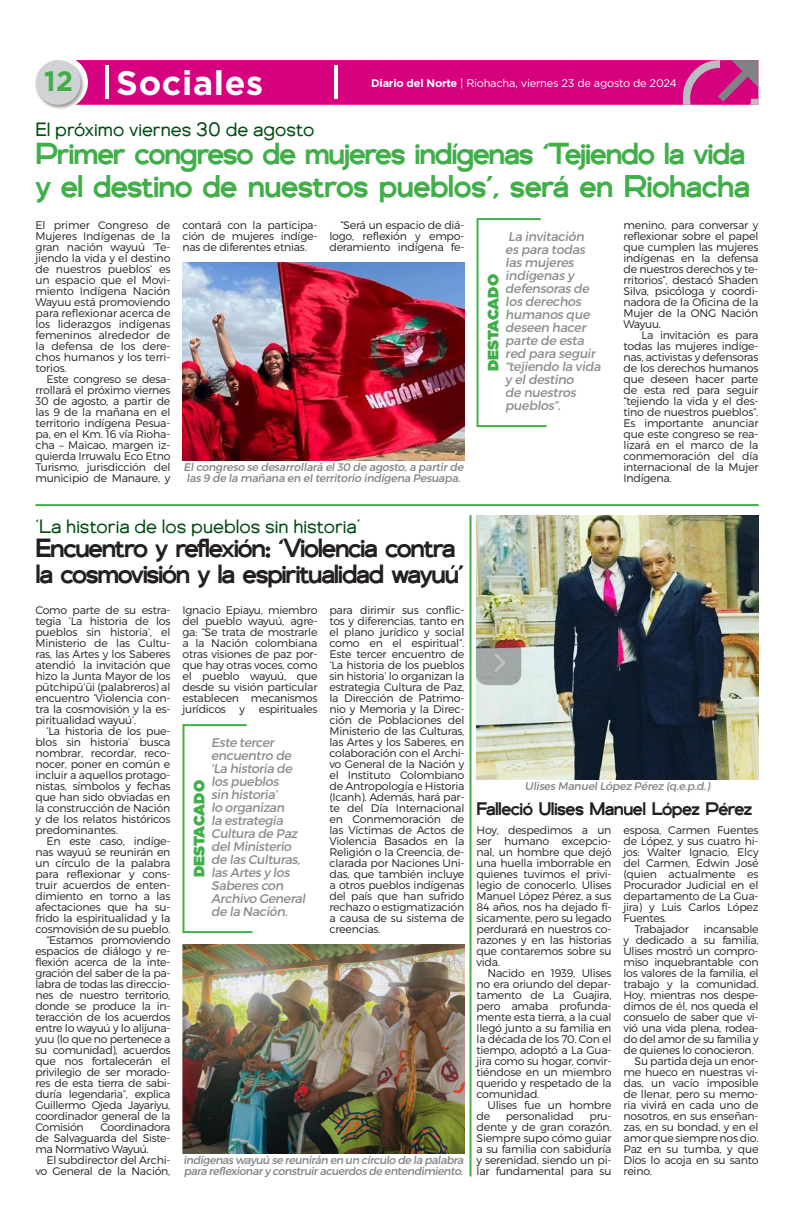
<style>
.page{position:relative;width:794px;height:1219px;background:#fff}
.page>*{position:absolute;margin:0;border:0;box-sizing:border-box;transform-origin:0 0}
.Capitular{font:700 34px "Gotham";letter-spacing:.02em;color:#fff}
.Título_medio_34pt{font:500 31px "Genova";letter-spacing:-.02em;color:#40ae49}
.Título_medio_34pt-2{font:500 30px "Genova";letter-spacing:-.04em;color:#40ae49}
.Capitular-2{font:700 28px "Gotham";color:#40ae49}
.Titulo_Medio_30Pt{font:500 26px "Genova";letter-spacing:-.05em;color:#231f20}
.Antetitulo{font:19px "Genova";color:#004c13}
.Título_medio_22pt{font:500 18px "Genova";letter-spacing:-.03em;color:#231f20}
.Destacado_Segoe_Bold{font:900 15px "Gotham";color:#40ae49}
.Destacado{font:12.6px/13px "Trueno Rg It";letter-spacing:-.03em;color:#8a8c8f}
.Texto{font:11px/11px "Trueno Lt";letter-spacing:-.02em;color:#231f20;text-align:justify}
.Texto_sin_sangrias{font:11px/11px "Trueno Lt";letter-spacing:-.02em;color:#231f20;text-align:justify}
.Pié_de_foto{font:11px/11px "Trueno Rg It";letter-spacing:-.025em;color:#808285}
.Texto-2{font:11px "Gotham";letter-spacing:-.02em;color:#fff}
.s1{font-weight:700}
</style>
<div class="page">
<svg style="left:85px;top:60px;width:673px;height:45px;background:#d40981"></svg>
<div style="left:35px;top:59px;width:50px;height:51px;background:#231f20;opacity:.45"></div>
<div style="left:36px;top:60px;width:44px;height:45px;background:#d1d2d4;border-radius:50%"></div>
<hr style="left:105px;top:66px;width:4px;height:33px;background:#fff">
<hr style="left:334px;top:66px;width:4px;height:33px;background:#fff">
<img style="left:182px;top:262px;width:282px;height:198px">
<img style="left:476px;top:515px;width:282px;height:264px">
<hr style="left:469px;top:515px;width:2px;height:661px;background:#40ae49">
<hr style="left:35px;top:504px;width:723px;height:2px;background:#40ae49">
<img style="left:182px;top:944px;width:282px;height:209px">
<svg style="left:182px;top:724px;width:71px;height:210px"></svg>
<svg style="left:476px;top:218px;width:71px;height:210px"></svg>
<p class="Capitular" style="left:116px;top:61px;width:149px">Sociales</p>
<p class="Capitular-2" style="left:44px;top:62px;width:30px">12</p>
<p class="Texto-2" style="left:371px;top:76px;width:307px"><span class="s1">Diario del Norte</span> | Riohacha, viernes 23 de agosto de 2024</p>
<p class="Antetitulo" style="left:35px;top:119px;width:280px">El próximo viernes 30 de agosto</p>
<p class="Título_medio_34pt-2" style="left:35px;top:135px;width:711px">Primer congreso de mujeres indígenas ‘Tejiendo la vida</p>
<p class="Título_medio_34pt" style="left:35px;top:167px;width:716px">y el destino de nuestros pueblos’, será en Riohacha</p>
<p class="Texto_sin_sangrias" style="left:35px;top:219px;width:136px">El primer Congreso de Mujeres Indígenas de la gran nación wayuú ‘Te&shy;jiendo la vida y el destino de nuestros pueblos’ es un espacio que el Movi&shy;miento Indígena Nación Wayuu está promoviendo para reflexionar acerca de los liderazgos indígenas femeninos alrededor de la defensa de los dere&shy;chos humanos y los terri&shy;torios.</p>
<p class="Texto" style="left:35px;top:373px;width:136px;text-indent:11px">Este congreso se desa&shy;rrollará el próximo viernes 30 de agosto, a partir de las 9 de la mañana en el territorio indígena Pesua&shy;pa, en el Km. 16 vía Rioha&shy;cha – Maicao, margen iz&shy;quierda Irruwalu Eco Etno Turismo, jurisdicción del municipio de Manaure, y</p>
<p class="Texto" style="left:182px;top:219px;width:136px">contará con la participa&shy;ción de mujeres indíge&shy;nas de diferentes etnias.</p>
<p class="Texto" style="left:329px;top:219px;width:136px;text-indent:11px">“Será un espacio de diá&shy;logo, reflexión y empo&shy;deramiento indígena fe-</p>
<p class="Pié_de_foto" style="left:183px;top:462px;width:282px">El congreso se desarrollará el 30 de agosto, a partir de las 9 de la mañana en el territorio indígena Pesuapa.</p>
<p class="Destacado" style="left:505px;top:230px;width:97px">La invitación<br>es para todas las mujeres indígenas y defensoras de los derechos humanos que deseen hacer parte de esta red para seguir “tejiendo la vida y el destino<br>de nuestros pueblos”.</p>
<p class="Destacado_Segoe_Bold" style="left:482px;top:371px;width:98px;rotate:-90deg">DESTACADO</p>
<p class="Texto" style="left:623px;top:219px;width:136px">menino, para conversar y reflexionar sobre el papel que cumplen las mujeres indígenas en la defensa de nuestros derechos y te&shy;rritorios”, destacó Shaden Silva, psicóloga y coordi&shy;nadora de la Oficina de la Mujer de la ONG Nación Wayuu.</p>
<p class="Texto" style="left:623px;top:329px;width:136px;text-indent:18px">La invitación es para todas las mujeres indíge&shy;nas, activistas y defensoras de los derechos humanos que deseen hacer parte de esta red para seguir “tejiendo la vida y el des&shy;tino de nuestros pueblos”.<br>Es importante anunciar que este congreso se rea&shy;lizará en el marco de la conmemoración del día internacional de la Mujer Indígena.</p>
<p class="Antetitulo" style="left:35px;top:515px;width:327px">‘La historia de los pueblos sin historia’</p>
<p class="Titulo_Medio_30Pt" style="left:35px;top:532px;width:422px">Encuentro y reflexión: ‘Violencia contra</p>
<p class="Titulo_Medio_30Pt" style="left:35px;top:558px;width:430px">la cosmovisión y la espiritualidad wayuú’</p>
<p class="Texto_sin_sangrias" style="left:35px;top:604px;width:136px">Como parte de su estra&shy;tegia ‘La historia de los pueblos sin historia’, el Ministerio de las Cultu&shy;ras, las Artes y los Saberes atendió la invitación que hizo la Junta Mayor de los pütchipü’üi (palabreros) al encuentro ‘Violencia con&shy;tra la cosmovisión y la es&shy;piritualidad wayuú’.</p>
<p class="Texto" style="left:35px;top:725px;width:136px;text-indent:11px">‘La historia de los pue&shy;blos sin historia’ busca nombrar, recordar, reco&shy;nocer, poner en común e incluir a aquellos protago&shy;nistas, símbolos y fechas que han sido obviadas en la construcción de Nación y de los relatos históricos predominantes.</p>
<p class="Texto" style="left:35px;top:835px;width:136px;text-indent:11px">En este caso, indíge&shy;nas wayuú se reunirán en un círculo de la palabra para reflexionar y cons&shy;truir acuerdos de enten&shy;dimiento en torno a las afectaciones que ha su&shy;frido la espiritualidad y la cosmovisión de su pueblo.</p>
<p class="Texto" style="left:35px;top:934px;width:136px;text-indent:11px">“Estamos promoviendo espacios de diálogo y re&shy;flexión acerca de la inte&shy;gración del saber de la pa&shy;labra de todas las direccio&shy;nes de nuestro territorio, donde se produce la in&shy;teracción de los acuerdos entre lo wayuú y lo alijuna&shy;yuu (lo que no pertenece a su comunidad), acuerdos que nos fortalecerán el privilegio de ser morado&shy;res de esta tierra de sabi&shy;duría legendaria”, explica Guillermo Ojeda Jayariyu, coordinador general de la Comisión</p>
<p class="Texto" style="left:329px;top:604px;width:136px">para dirimir sus conflic&shy;tos y diferencias, tanto en el plano jurídico y social como en el espiritual”.<br>Este tercer encuentro de ‘La historia de los pueblos sin historia’ lo organizan la estrategia Cultura de Paz, la Dirección de Patrimo&shy;nio y Memoria y la Direc&shy;ción de Poblaciones del Ministerio de las Culturas, las Artes y los Saberes, en colaboración con el Archi&shy;vo General de la Nación y el Instituto Colombiano de Antropología e Historia (Icanh). Además, hará par&shy;te del Día Internacional en Conmemoración de las Víctimas de Actos de Violencia Basados en la Religión o la Creencia, de&shy;clarada por Naciones Uni&shy;das, que también incluye a otros pueblos indígenas del país que han sufrido rechazo o estigmatización a causa de su sistema de creencias.</p>
<p class="Texto" style="left:182px;top:604px;width:136px">Ignacio Epiayu, miembro del pueblo wayuú, agre&shy;ga: “Se trata de mostrarle a la Nación colombiana otras visiones de paz por&shy;que hay otras voces, como el pueblo wayuú, que desde su visión particular establecen mecanismos jurídicos y espirituales</p>
<p class="Destacado" style="left:211px;top:736px;width:96px">Este tercer encuentro de ‘La historia de los pueblos<br>sin historia’<br>lo organizan<br>la estrategia<br>Cultura de Paz del Ministerio de las Culturas, las Artes y los<br>Saberes con<br>Archivo General de la Nación.</p>
<p class="Destacado_Segoe_Bold" style="left:188px;top:877px;width:98px;rotate:-90deg">DESTACADO</p>
<p class="Texto" style="left:35px;top:1121px;width:136px;text-indent:65px">Coordinadora de Salvaguarda del Siste&shy;ma Normativo Wayuú.</p>
<p class="Texto" style="left:35px;top:1154px;width:136px;text-align:right">El subdirector del Archi&shy;vo General de la Nación,</p>
<p class="Pié_de_foto" style="left:183px;top:1155px;width:281px">indígenas wayuú se reunirán en un círculo de la palabra para reflexionar y construir acuerdos de entendimiento.</p>
<p class="Pié_de_foto" style="left:525px;top:781px;width:186px">Ulises Manuel López Pérez (q.e.p.d.)</p>
<p class="Título_medio_22pt" style="left:476px;top:798px;width:277px">Falleció Ulises Manuel López Pérez</p>
<p class="Texto_sin_sangrias" style="left:476px;top:824px;width:136px">Hoy, despedimos a un ser humano excepcio&shy;nal, un hombre que dejó una huella imborrable en quienes tuvimos el privi&shy;legio de conocerlo. Ulises Manuel López Pérez, a sus 84 años, nos ha dejado fí&shy;sicamente, pero su legado perdurará en nuestros co&shy;razones y en las historias que contaremos sobre su vida.</p>
<p class="Texto" style="left:476px;top:967px;width:136px;text-indent:11px">Nacido en 1939, Ulises no era oriundo del depar&shy;tamento de La Guajira, pero amaba profunda&shy;mente esta tierra, a la cual llegó junto a su familia en la década de los 70. Con el tiempo, adoptó a La Gua&shy;jira como su hogar, convir&shy;tiéndose en un miembro querido y respetado de la comunidad.</p>
<p class="Texto" style="left:476px;top:1099px;width:136px;text-indent:11px">Ulises fue un hombre de</p>
<p class="Texto" style="left:623px;top:824px;width:136px">esposa, Carmen Fuentes de López, y sus cuatro hi&shy;jos: Walter Ignacio, Elcy del Carmen, Edwin José (quien actualmente es Procurador Judicial en el departamento de La Gua&shy;jira) y Luis Carlos López Fuentes.</p>
<p class="Texto" style="left:634px;top:923px;width:56px">Trabajador</p>
<p class="Texto" style="left:623px;top:923px;width:136px;text-indent:80px">incansable y dedicado a su familia, Ulises mostró un compro&shy;miso inquebrantable con los valores de la familia, el trabajo y la comunidad.<br>Hoy, mientras nos despe&shy;dimos de él, nos queda el consuelo de saber que vi&shy;vió una vida plena, rodea&shy;do del amor de su familia y de quienes lo conocieron.</p>
<p class="Texto" style="left:623px;top:1055px;width:136px;text-indent:11px">Su partida deja un enor&shy;me hueco en nuestras vi&shy;das, un vacío imposible de llenar, pero su memo&shy;ria vivirá en cada uno de nosotros, en sus enseñan&shy;zas, en su bondad, y en el amor que siempre nos dio.<br>Paz en su tumba, y que Dios lo acoja en su santo reino.</p>
<p class="Texto" style="left:506px;top:1110px;width:70px">personalidad</p>
<p class="Texto" style="left:476px;top:1110px;width:136px;text-indent:113px">pru&shy;dente y de gran corazón.<br>Siempre supo cómo guiar a su familia con sabiduría y serenidad, siendo un pi&shy;lar fundamental para su</p>
</div>
